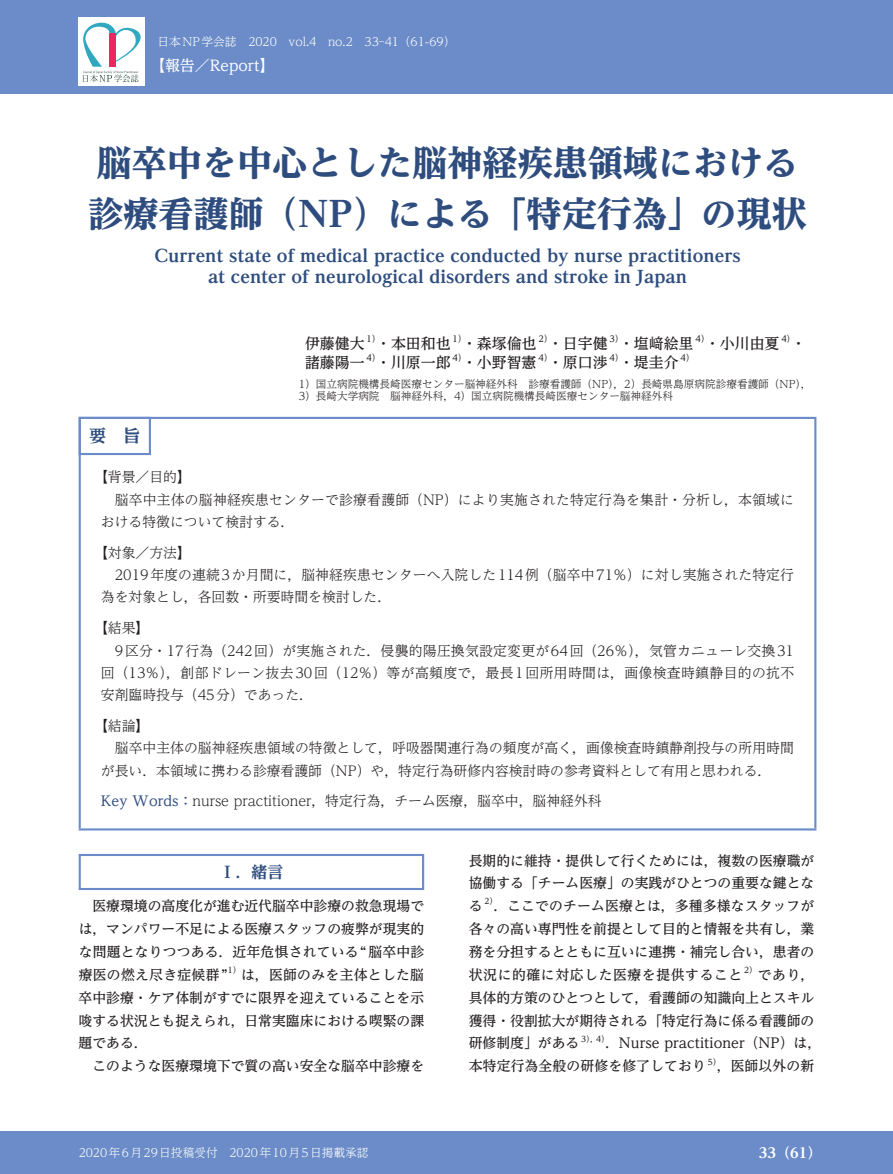
<style>
.page{position:relative;width:893px;height:1174px;background:#fff}
.page>*{position:absolute;margin:0;border:0;box-sizing:border-box;transform-origin:0 0}
.t1{font:800 35.1px/51px "UD Reimin Pr 6 N";color:#2e4d7e}
.t2{font:800 16.95px/21.3px "UD Reimin Pr 6 N";color:#2e4d7e;text-align:center}
.t3{font:700 expanded 16.95px "UD Reimin Pr 6 N";color:#2e4d7e}
.t4{font:700 expanded 15.9px "UD Reimin Pr 6 N";color:#2e4d7e}
.t5{font:500 14.85px "UD Reimin Pr 6 N";color:#231f20}
.t6{font:500 14.85px "UD Reimin Pr 6 N";color:#fff}
.t7{font:500 13.8px/22.8px "UD Reimin Pr 6 N";color:#231f20;text-align:justify}
.t8{font:300 13.8px "UD Reimin Pr 6 N";letter-spacing:.005em;color:#231f20}
.t9{font:300 13.8px "UD Reimin Pr 6 N";letter-spacing:.025em;color:#231f20}
.t10{font:800 13.8px "UD Reimin Pr 6 N";color:#fff}
.t11{font:300 11.7px "UD Reimin Pr 6 N";color:#fff}
.t12{font:300 10.65px/11.7px "UD Reimin Pr 6 N";color:#231f20}
.t13{font:500 8.7px "UD Reimin Pr 6 N";color:#231f20}
.t14{font:500 8.1px "UD Reimin Pr 6 N";color:#231f20}
.s1{font-weight:500;color:#2e4d7e}
</style>
<div class="page">
<div style="left:0;top:1131px;width:893px;height:43px;background:#6b8cc8"></div>
<div style="left:0;top:0;width:893px;height:94px;background:#6b8cc8"></div>
<div style="left:79px;top:17px;width:66px;height:68px;background:#fff"></div>
<svg style="left:83px;top:22px;width:58px;height:60px"></svg>
<div style="left:79px;top:854px;width:345px;height:36px;background:#6b8cc8"></div>
<div style="left:81px;top:856px;width:341px;height:32px;background:#fff"></div>
<hr style="left:79px;top:417px;width:737px;height:2px;background:#6b8cc8">
<hr style="left:79px;top:419px;width:2px;height:409px;background:#6b8cc8">
<hr style="left:814px;top:419px;width:2px;height:409px;background:#6b8cc8">
<hr style="left:79px;top:828px;width:737px;height:2px;background:#6b8cc8">
<div style="left:79px;top:417px;width:72px;height:38px;border:2px solid #6b8cc8"></div>
<p class="t11" style="left:158px;top:32px;width:299px">日本NP学会誌　2020　vol.4　no.2　33-41（61-69）</p>
<p class="t6" style="left:150px;top:53px;width:126px">【報告／Report】</p>
<h1 class="t1" style="left:88px;top:136px;width:720px">脳卒中を中心とした脳神経疾患領域における診療看護師（NP）による「特定行為」の現状</h1>
<p class="t2" style="left:155px;top:244px;width:587px">Current state of medical practice conducted by nurse practitioners at center of neurological disorders and stroke in Japan</p>
<p class="t5" style="left:305px;top:331px;width:61px">伊藤健大</p>
<p class="t13" style="left:366px;top:331px;width:16px">1）</p>
<p class="t5" style="left:376px;top:331px;width:76px">・本田和也</p>
<p class="t13" style="left:452px;top:331px;width:16px">1）</p>
<p class="t5" style="left:462px;top:331px;width:76px">・森塚倫也</p>
<p class="t13" style="left:538px;top:331px;width:16px">2）</p>
<p class="t5" style="left:548px;top:331px;width:61px">・日宇健</p>
<p class="t13" style="left:609px;top:331px;width:16px">3）</p>
<p class="t5" style="left:619px;top:331px;width:76px">・塩﨑絵里</p>
<p class="t13" style="left:695px;top:331px;width:16px">4）</p>
<p class="t5" style="left:705px;top:331px;width:76px">・小川由夏</p>
<p class="t13" style="left:781px;top:331px;width:16px">4）</p>
<p class="t5" style="left:791px;top:331px;width:16px">・</p>
<p class="t3" style="left:89px;top:422px;width:53px">要　旨</p>
<p class="t5" style="left:305px;top:350px;width:61px">諸藤陽一</p>
<p class="t13" style="left:366px;top:350px;width:16px">4）</p>
<p class="t5" style="left:376px;top:350px;width:76px">・川原一郎</p>
<p class="t13" style="left:452px;top:350px;width:16px">4）</p>
<p class="t5" style="left:462px;top:350px;width:76px">・小野智憲</p>
<p class="t13" style="left:538px;top:350px;width:16px">4）</p>
<p class="t5" style="left:548px;top:350px;width:61px">・原口渉</p>
<p class="t13" style="left:609px;top:350px;width:16px">4）</p>
<p class="t5" style="left:619px;top:350px;width:61px">・堤圭介</p>
<p class="t13" style="left:680px;top:350px;width:16px">4）</p>
<p class="t12" style="left:299px;top:378px;width:514px">1）国立病院機構長崎医療センター脳神経外科　診療看護師（NP），2）長崎県島原病院診療看護師（NP），<br>3）長崎大学病院　脳神経外科，4）国立病院機構長崎医療センター脳神経外科</p>
<p class="t8" style="left:94px;top:466px;width:98px">【背景／目的】</p>
<p class="t8" style="left:115px;top:488px;width:681px">脳卒中主体の脳神経疾患センターで診療看護師（NP）により実施された特定行為を集計・分析し，本領域に</p>
<p class="t8" style="left:101px;top:510px;width:195px">おける特徴について検討する．</p>
<p class="t8" style="left:94px;top:541px;width:98px">【対象／方法】</p>
<p class="t8" style="left:115px;top:563px;width:681px">2019年度の連続3か月間に，脳神経疾患センターへ入院した114例（脳卒中71％）に対し実施された特定行</p>
<p class="t8" style="left:101px;top:586px;width:292px">為を対象とし，各回数・所要時間を検討した．</p>
<p class="t8" style="left:94px;top:616px;width:57px">【結果】</p>
<p class="t8" style="left:115px;top:639px;width:681px">9区分・17行為（242回）が実施された．侵襲的陽圧換気設定変更が64回（26％），気管カニューレ交換31</p>
<p class="t9" style="left:101px;top:661px;width:695px">回（13％），創部ドレーン抜去30回（12％）等が高頻度で，最長1回所用時間は，画像検査時鎮静目的の抗不</p>
<p class="t8" style="left:101px;top:683px;width:214px">安剤臨時投与（45分）であった．</p>
<p class="t8" style="left:94px;top:714px;width:57px">【結論】</p>
<p class="t8" style="left:115px;top:737px;width:681px">脳卒中主体の脳神経疾患領域の特徴として，呼吸器関連行為の頻度が高く，画像検査時鎮静剤投与の所用時間</p>
<p class="t8" style="left:101px;top:759px;width:672px">が長い．本領域に携わる診療看護師（NP）や，特定行為研修内容検討時の参考資料として有用と思われる．</p>
<p class="t8" style="left:101px;top:790px;width:502px"><span class="s1">Key Words：</span>nurse practitioner，特定行為，チーム医療，脳卒中，脳神経外科</p>
<p class="t4" style="left:220px;top:858px;width:65px">Ⅰ．緒言</p>
<p class="t7" style="left:79px;top:894px;width:347px;text-indent:14px">医療環境の高度化が進む近代脳卒中診療の救急現場では，マンパワー不足による医療スタッフの疲弊が現実的な問題となりつつある．近年危惧されている“脳卒中診療医の燃え尽き症候群”</p>
<p class="t14" style="left:228px;top:963px;width:15px">1）</p>
<p class="t7" style="left:79px;top:963px;width:347px;text-indent:162px">は，医師のみを主体とした脳卒中診療・ケア体制がすでに限界を迎えていることを示唆する状況とも捉えられ，日常実臨床における喫緊の課題である．</p>
<p class="t7" style="left:92px;top:1054px;width:333px">このような医療環境下で質の高い安全な脳卒中診療を</p>
<p class="t7" style="left:469px;top:848px;width:347px">長期的に維持・提供して行くためには，複数の医療職が協働する「チーム医療」の実践がひとつの重要な鍵となる</p>
<p class="t14" style="left:484px;top:894px;width:15px">2）</p>
<p class="t7" style="left:469px;top:894px;width:347px;text-indent:25px">．ここでのチーム医療とは，多種多様なスタッフが各々の高い専門性を前提として目的と情報を共有し，業務を分担するとともに互いに連携・補完し合い，患者の状況に的確に対応した医療を提供すること</p>
<p class="t14" style="left:744px;top:963px;width:15px">2）</p>
<p class="t7" style="left:469px;top:963px;width:347px;text-indent:289px">であり，具体的方策のひとつとして，看護師の知識向上とスキル獲得・役割拡大が期待される「特定行為に係る看護師の研修制度」がある</p>
<p class="t14" style="left:581px;top:1032px;width:30px">3），4）</p>
<p class="t7" style="left:469px;top:1031px;width:354px;text-indent:136px">．Nurse practitioner（NP）は，本特定行為全般の研修を修了しており</p>
<p class="t14" style="left:708px;top:1054px;width:15px">5）</p>
<p class="t7" style="left:717px;top:1054px;width:99px">，医師以外の新</p>
<p class="t11" style="left:79px;top:1143px;width:291px">2020年 6月 29日投稿受付　2020年 10月 5日掲載承認</p>
<p class="t10" style="left:759px;top:1141px;width:64px">33（61）</p>
</div>
